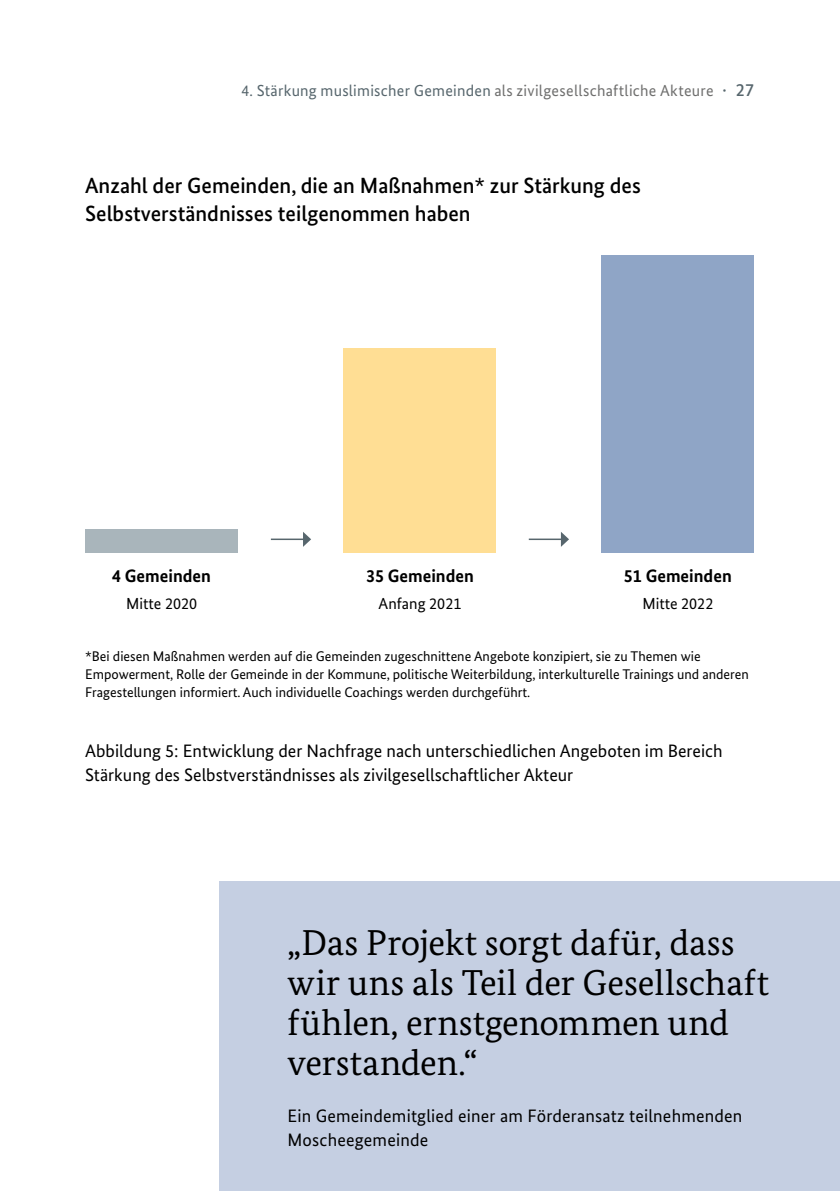
<style>
.page{position:relative;width:840px;height:1191px;background:#fff}
.page>*{position:absolute;margin:0;border:0;box-sizing:border-box;transform-origin:0 0}
.t1{font:36px/40px "Bundes Serif";color:#000}
.t2{font:500 22px/28px "Bundes Sans";color:#000}
.t3{font:18px/24px "Bundes Sans";color:#000}
.Grafikhead{font:700 18px "Bundes Sans";color:#000}
.t4{font:16px "Bundes Sans";letter-spacing:.015em;color:#6f6f6e}
.Grafikhead-2{font:16px "Bundes Sans";color:#000}
.t5{font:14px/18px "Bundes Sans";color:#000}
.s1{color:#57666d}
.s2{font-weight:500;font-size:18px;color:#57666d}
</style>
<div class="page">
<div style="left:219px;top:881px;width:620px;height:310px;background:#c5cfe2"></div>
<div style="left:343px;top:349px;width:153px;height:204px;background:#ffde94"></div>
<hr style="left:271px;top:538px;width:33px;height:2px;background:#57666d">
<svg style="left:303px;top:532px;width:8px;height:15px"></svg>
<hr style="left:528px;top:538px;width:33px;height:2px;background:#57666d">
<svg style="left:560px;top:532px;width:8px;height:15px"></svg>
<div style="left:601px;top:255px;width:152px;height:298px;background:#8fa5c6"></div>
<div style="left:85px;top:529px;width:153px;height:24px;background:#a9b5bb"></div>
<p class="t4" style="left:241px;top:81px;width:514px"><span class="s1">4. Stärkung muslimischer Gemeinden</span> als zivilgesellschaftliche Akteure <span class="s2">· 27</span></p>
<h3 class="t2" style="left:85px;top:171px;width:557px">Anzahl der Gemeinden, die an Maßnahmen* zur Stärkung des<br>Selbstverständnisses teilgenommen haben</h3>
<p class="Grafikhead" style="left:112px;top:564px;width:100px">4 Gemeinden</p>
<p class="Grafikhead-2" style="left:126px;top:594px;width:72px">Mitte 2020</p>
<p class="Grafikhead" style="left:366px;top:564px;width:109px">35 Gemeinden</p>
<p class="Grafikhead-2" style="left:378px;top:594px;width:84px">Anfang 2021</p>
<p class="Grafikhead" style="left:623px;top:564px;width:109px">51 Gemeinden</p>
<p class="Grafikhead-2" style="left:642px;top:594px;width:72px">Mitte 2022</p>
<h3 class="t5" style="left:85px;top:647px;width:664px">*Bei diesen Maßnahmen werden auf die Gemeinden zugeschnittene Angebote konzipiert, sie zu Themen wie<br>Empowerment, Rolle der Gemeinde in der Kommune, politische Weiterbildung, interkulturelle Trainings und anderen<br>Fragestellungen informiert. Auch individuelle Coachings werden durchgeführt.</h3>
<p class="t3" style="left:85px;top:738px;width:638px">Abbildung 5: Entwicklung der Nachfrage nach unterschiedlichen Angeboten im Bereich<br>Stärkung des Selbstverständnisses als zivilgesellschaftlicher Akteur</p>
<p class="t1" style="left:287px;top:922px;width:482px">„Das Projekt sorgt dafür, dass wir uns als Teil der Gesellschaft fühlen, ernstgenommen und verstanden.“</p>
<p class="t3" style="left:287px;top:1103px;width:456px">Ein Gemeindemitglied einer am Förderansatz teilnehmenden<br>Moscheegemeinde</p>
</div>
